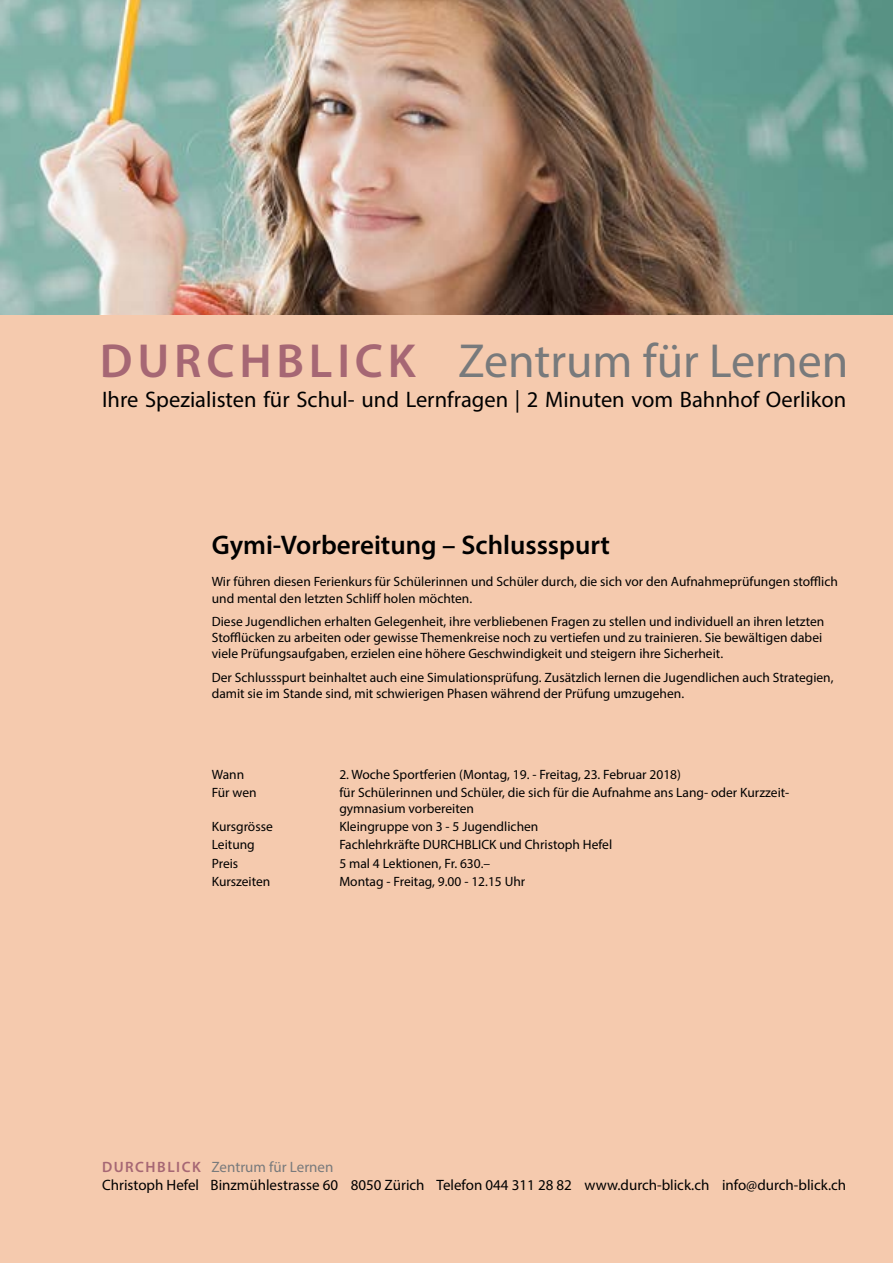
<style>
.page{position:relative;width:893px;height:1263px;background:#fff}
.page>*{position:absolute;margin:0;border:0;box-sizing:border-box;transform-origin:0 0}
.t1{font:48px "Myriad Pro";color:#787a7c}
.t2{font:600 27px "Myriad Pro";color:#000}
.t3{font:22.5px "Myriad Pro";color:#000}
.t4{font:15px/18px "Myriad Pro";color:#000}
.t5{font:13.5px/16.2px "Myriad Pro";color:#000}
.s1{font-weight:600;color:#a66774}
.s2{color:#787a7c}
</style>
<div class="page">
<div style="left:0;top:315px;width:893px;height:948px;background:#f5caae"></div>
<img style="left:0;top:0;width:893px;height:315px">
<h1 class="t1" style="left:100px;top:332px;width:750px"><span class="s1">DURCHBLICK</span> Zentrum für Lernen</h1>
<h3 class="t3" style="left:102px;top:386px;width:746px">Ihre Spezialisten für Schul- und Lernfragen | 2 Minuten vom Bahnhof Oerlikon</h3>
<h2 class="t2" style="left:212px;top:528px;width:400px">Gymi-Vorbereitung – Schlussspurt</h2>
<p class="t5" style="left:212px;top:573px;width:628px">Wir führen diesen Ferienkurs für Schülerinnen und Schüler durch, die sich vor den Aufnahmeprüfungen stofflich und mental den letzten Schliff holen möchten.</p>
<p class="t5" style="left:212px;top:613px;width:614px">Diese Jugendlichen erhalten Gelegenheit, ihre verbliebenen Fragen zu stellen und individuell an ihren letzten<br>Stofflücken zu arbeiten oder gewisse Themenkreise noch zu vertiefen und zu trainieren. Sie bewältigen dabei viele Prüfungsaufgaben, erzielen eine höhere Geschwindigkeit und steigern ihre Sicherheit.</p>
<p class="t5" style="left:212px;top:669px;width:623px">Der Schlussspurt beinhaltet auch eine Simulationsprüfung. Zusätzlich lernen die Jugendlichen auch Strategien, damit sie im Stande sind, mit schwierigen Phasen während der Prüfung umzugehen.</p>
<p class="t5" style="left:212px;top:766px;width:34px">Wann</p>
<p class="t5" style="left:339px;top:766px;width:343px">2. Woche Sportferien (Montag, 19. - Freitag, 23. Februar 2018)</p>
<p class="t5" style="left:212px;top:784px;width:46px">Für wen</p>
<p class="t5" style="left:339px;top:784px;width:452px">für Schülerinnen und Schüler, die sich für die Aufnahme ans Lang- oder Kurzzeit&shy;gymnasium vorbereiten</p>
<p class="t5" style="left:212px;top:818px;width:63px">Kursgrösse</p>
<p class="t5" style="left:339px;top:818px;width:201px">Kleingruppe von 3 - 5 Jugendlichen</p>
<p class="t5" style="left:212px;top:837px;width:45px">Leitung</p>
<p class="t5" style="left:339px;top:837px;width:274px">Fachlehrkräfte DURCHBLICK und Christoph Hefel</p>
<p class="t5" style="left:212px;top:855px;width:28px">Preis</p>
<p class="t5" style="left:339px;top:855px;width:153px">5 mal 4 Lektionen, Fr. 630.–</p>
<p class="t5" style="left:212px;top:873px;width:60px">Kurszeiten</p>
<p class="t5" style="left:339px;top:873px;width:188px">Montag - Freitag, 9.00 - 12.15 Uhr</p>
<p class="t4" style="left:102px;top:1158px;width:746px"><span class="s1">DURCHBLICK</span> <span class="s2">Zentrum für Lernen<br></span>Christoph Hefel Binzmühlestrasse 60 8050 Zürich Telefon 044 311 28 82 www.durch-blick.ch info@durch-blick.ch</p>
</div>
